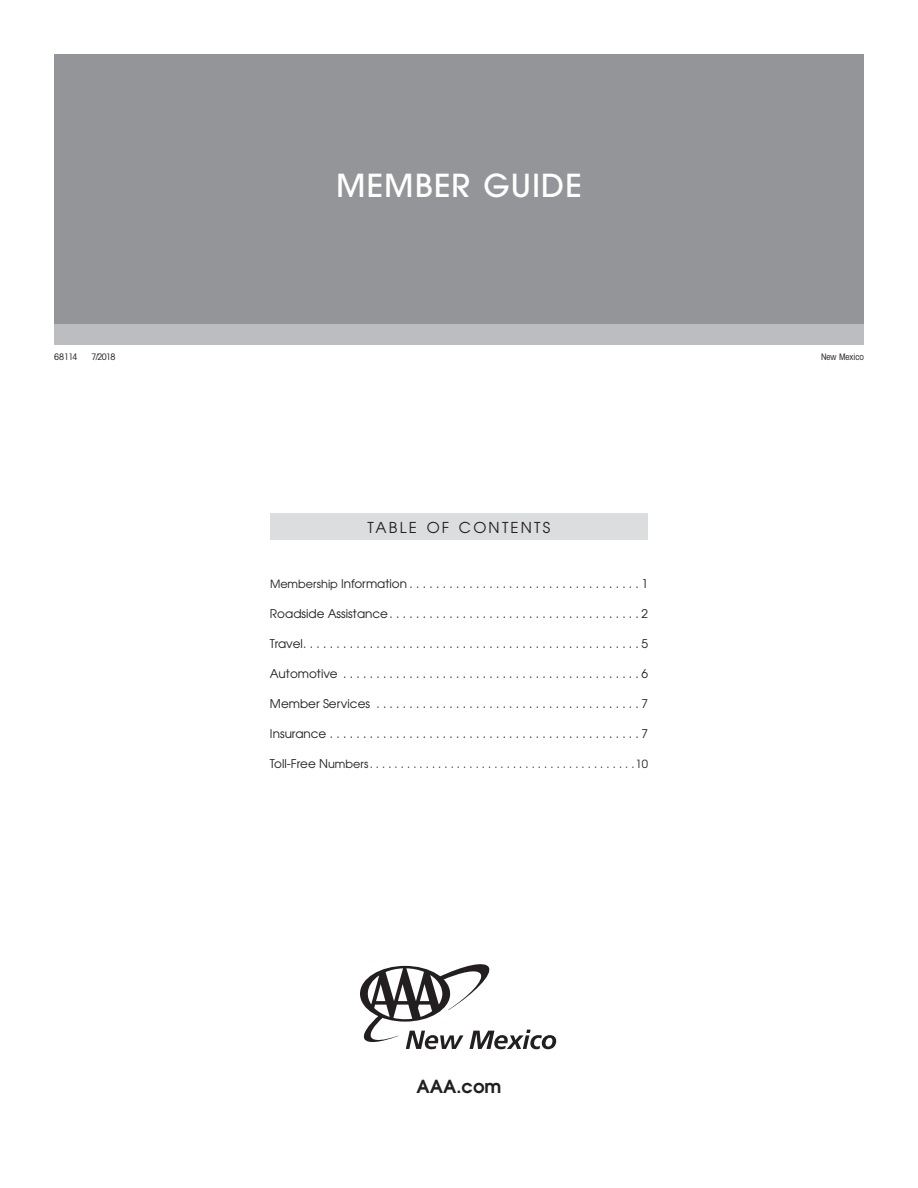
<style>
.page{position:relative;width:918px;height:1188px;background:#fff}
.page>*{position:absolute;margin:0;border:0;box-sizing:border-box;transform-origin:0 0}
.t1{font:500 31.5px "Avant Garde";letter-spacing:.035em;color:#fff}
.t2{font:600 18px "Avant Garde";color:#231f20}
.t3{font:15px "Avant Garde";letter-spacing:.15em;color:#231f20}
.t4{font:12px "Avant Garde";color:#231f20}
.t5{font:11.25px "Avant Garde";color:#231f20}
.t6{font:condensed 9px "Avant Garde";color:#231f20}
.s1{font-size:11.25px}
.s2{font-size:12px}
</style>
<div class="page">
<div style="left:270px;top:513px;width:378px;height:27px;background:#dcdddf"></div>
<div style="left:54px;top:54px;width:810px;height:270px;background:#939598"></div>
<div style="left:54px;top:324px;width:810px;height:20px;background:#bcbdc0"></div>
<svg style="left:360px;top:964px;width:196px;height:85px"></svg>
<h1 class="t1" style="left:336px;top:166px;width:247px">MEMBER GUIDE</h1>
<p class="t6" style="left:54px;top:352px;width:25px">68114</p>
<p class="t6" style="left:92px;top:352px;width:26px">7/2018</p>
<p class="t6" style="left:821px;top:352px;width:44px">New Mexico</p>
<p class="t3" style="left:368px;top:518px;width:184px">TABLE OF CONTENTS</p>
<p class="t4" style="left:270px;top:576px;width:379px"><span class="s1">Membership</span> Information . . . . . . . . . . . . . . . . . . . . . . . . . . . . . . . . . . 1</p>
<p class="t4" style="left:270px;top:606px;width:379px">Roadside Assistance . . . . . . . . . . . . . . . . . . . . . . . . . . . . . . . . . . . . . 2</p>
<p class="t4" style="left:270px;top:636px;width:380px">Travel . . . . . . . . . . . . . . . . . . . . . . . . . . . . . . . . . . . . . . . . . . . . . . . . . . 5</p>
<p class="t4" style="left:270px;top:666px;width:380px">Automotive . . . . . . . . . . . . . . . . . . . . . . . . . . . . . . . . . . . . . . . . . . . . 6</p>
<p class="t4" style="left:270px;top:696px;width:380px">Member Services . . . . . . . . . . . . . . . . . . . . . . . . . . . . . . . . . . . . . . . 7</p>
<p class="t4" style="left:270px;top:726px;width:380px">Insurance . . . . . . . . . . . . . . . . . . . . . . . . . . . . . . . . . . . . . . . . . . . . . . 7</p>
<p class="t5" style="left:270px;top:757px;width:380px"><span class="s2">Toll-Free N</span>umbers . . . . . . . . . . . . . . . . . . . . . . . . . . . . . . . . . . . . . . . . . . 10</p>
<h2 class="t2" style="left:417px;top:1075px;width:86px">AAA.com</h2>
</div>
